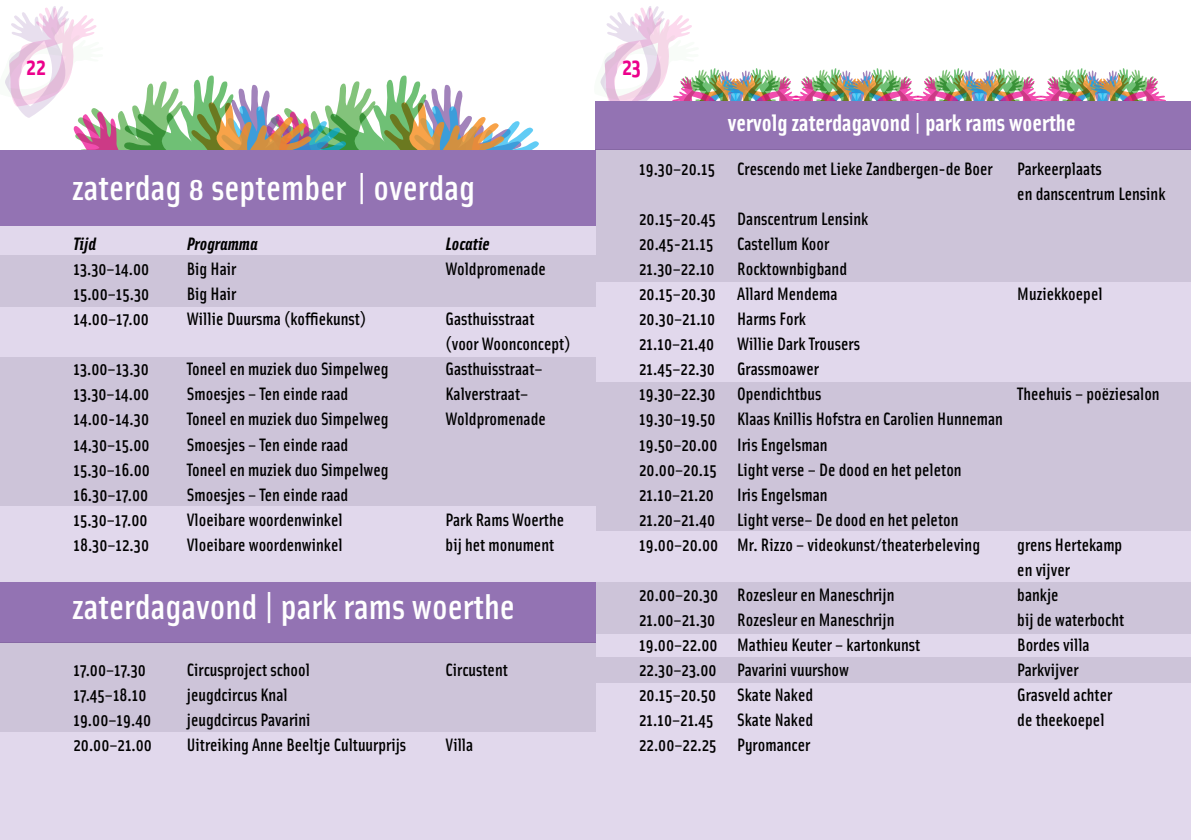
<style>
.page{position:relative;width:1191px;height:840px;background:#fff}
.page>*{position:absolute;margin:0;border:0;box-sizing:border-box;transform-origin:0 0}
.t1{font:500 36px "Solex";color:#fff}
.t2{font:700 24px "Solex";color:#fff}
.t3{font:700 24px "Solex";color:#ec008c}
.t4{font:500 18px/25px "Solex";color:#000}
.t5{font:italic 700 18px "Solex";color:#000}
.s1{font-size:28.8px}
</style>
<div class="page">
<svg style="left:600px;top:6px;width:566px;height:95px"></svg>
<div style="left:595px;top:116px;width:596px;height:723px;background:#e1d8ec"></div>
<div style="left:595px;top:101px;width:596px;height:49px;background:#9373b3"></div>
<div style="left:595px;top:149px;width:596px;height:132px;background:#cdc4d9"></div>
<div style="left:595px;top:382px;width:596px;height:148px;background:#cdc4d9"></div>
<div style="left:595px;top:581px;width:596px;height:52px;background:#cdc4d9"></div>
<div style="left:595px;top:657px;width:596px;height:25px;background:#cdc4d9"></div>
<svg style="left:5px;top:6px;width:534px;height:144px"></svg>
<div style="left:0;top:155px;width:595px;height:684px;background:#e1d8ec"></div>
<div style="left:0;top:150px;width:595px;height:75px;background:#9373b3"></div>
<div style="left:0;top:581px;width:595px;height:61px;background:#9373b3"></div>
<div style="left:0;top:256px;width:595px;height:51px;background:#cdc4d9"></div>
<div style="left:0;top:642px;width:595px;height:89px;background:#cdc4d9"></div>
<div style="left:0;top:357px;width:595px;height:148px;background:#cdc4d9"></div>
<h2 class="t3" style="left:26px;top:56px;width:21px">22</h2>
<h2 class="t3" style="left:622px;top:56px;width:20px">23</h2>
<h1 class="t1" style="left:72px;top:172px;width:405px">zaterdag <span class="s1">8</span> september | overdag</h1>
<p class="t5" style="left:73px;top:237px;width:24px">Tijd</p>
<p class="t5" style="left:187px;top:237px;width:72px">Programma</p>
<p class="t5" style="left:445px;top:237px;width:46px">Locatie</p>
<p class="t4" style="left:73px;top:257px;width:77px">13.30–14.00</p>
<p class="t4" style="left:187px;top:257px;width:51px">Big Hair</p>
<p class="t4" style="left:445px;top:257px;width:102px">Woldpromenade</p>
<p class="t4" style="left:73px;top:282px;width:77px">15.00–15.30</p>
<p class="t4" style="left:187px;top:282px;width:51px">Big Hair</p>
<p class="t4" style="left:73px;top:307px;width:77px">14.00–17.00</p>
<p class="t4" style="left:187px;top:307px;width:181px">Willie Duursma (koffiekunst)</p>
<p class="t4" style="left:445px;top:307px;width:126px">Gasthuisstraat (voor Woonconcept)</p>
<p class="t4" style="left:73px;top:357px;width:77px">13.00–13.30</p>
<p class="t4" style="left:187px;top:357px;width:203px">Toneel en muziek duo Simpelweg</p>
<p class="t4" style="left:445px;top:357px;width:99px">Gasthuisstraat–</p>
<p class="t4" style="left:73px;top:382px;width:77px">13.30–14.00</p>
<p class="t4" style="left:187px;top:382px;width:163px">Smoesjes – Ten einde raad</p>
<p class="t4" style="left:445px;top:382px;width:84px">Kalverstraat–</p>
<p class="t4" style="left:73px;top:407px;width:77px">14.00-14.30</p>
<p class="t4" style="left:187px;top:407px;width:203px">Toneel en muziek duo Simpelweg</p>
<p class="t4" style="left:445px;top:407px;width:102px">Woldpromenade</p>
<p class="t4" style="left:73px;top:432px;width:78px">14.30–15.00</p>
<p class="t4" style="left:187px;top:432px;width:163px">Smoesjes – Ten einde raad</p>
<p class="t4" style="left:73px;top:457px;width:78px">15.30–16.00</p>
<p class="t4" style="left:187px;top:457px;width:203px">Toneel en muziek duo Simpelweg</p>
<p class="t4" style="left:73px;top:482px;width:76px">16.30–17.00</p>
<p class="t4" style="left:187px;top:482px;width:163px">Smoesjes – Ten einde raad</p>
<p class="t4" style="left:73px;top:507px;width:76px">15.30–17.00</p>
<p class="t4" style="left:187px;top:507px;width:157px">Vloeibare woordenwinkel</p>
<p class="t4" style="left:445px;top:507px;width:120px">Park Rams Woerthe</p>
<p class="t4" style="left:73px;top:532px;width:77px">18.30–12.30</p>
<p class="t4" style="left:187px;top:532px;width:157px">Vloeibare woordenwinkel</p>
<p class="t4" style="left:445px;top:532px;width:110px">bij het monument</p>
<h1 class="t1" style="left:72px;top:590px;width:444px">zaterdagavond | park rams woerthe</h1>
<p class="t4" style="left:73px;top:657px;width:74px">17.00–17.30</p>
<p class="t4" style="left:187px;top:657px;width:125px">Circusproject school</p>
<p class="t4" style="left:445px;top:657px;width:64px">Circustent</p>
<p class="t4" style="left:73px;top:682px;width:75px">17.45–18.10</p>
<p class="t4" style="left:187px;top:682px;width:102px">jeugdcircus Knal</p>
<p class="t4" style="left:73px;top:707px;width:79px">19.00–19.40</p>
<p class="t4" style="left:187px;top:707px;width:125px">jeugdcircus Pavarini</p>
<p class="t4" style="left:73px;top:732px;width:80px">20.00–21.00</p>
<p class="t4" style="left:187px;top:732px;width:221px">Uitreiking Anne Beeltje Cultuurprijs</p>
<p class="t4" style="left:445px;top:732px;width:29px">Villa</p>
<h2 class="t2" style="left:728px;top:112px;width:349px">vervolg zaterdagavond | park rams woerthe</h2>
<p class="t4" style="left:639px;top:157px;width:355px">19.30–20.15 Crescendo met Lieke Zandbergen-de Boer</p>
<p class="t4" style="left:1017px;top:157px;width:150px">Parkeerplaats<br>en danscentrum Lensink</p>
<p class="t4" style="left:639px;top:207px;width:231px">20.15–20.45 Danscentrum Lensink<br>20.45‑21.15</p>
<p class="t4" style="left:737px;top:232px;width:94px">Castellum Koor</p>
<p class="t4" style="left:639px;top:257px;width:209px;text-indent:98px">Rocktownbigband<br>20.15–20.30 Allard Mendema</p>
<p class="t4" style="left:639px;top:257px;width:77px">21.30–22.10</p>
<p class="t4" style="left:639px;top:307px;width:168px">20.30–21.10 Harms Fork<br>21.10–21.40</p>
<p class="t4" style="left:639px;top:332px;width:222px;text-indent:98px">Willie Dark Trousers<br>21.45–22.30 Grassmoawer<br>19.30–22.30 Opendichtbus</p>
<p class="t4" style="left:639px;top:407px;width:365px">19.30–19.50 Klaas Knillis Hofstra en Carolien Hunneman 19.50–20.00 Iris Engelsman<br>20.00–20.15 Light verse – De dood en het peleton 21.10–21.20</p>
<p class="t4" style="left:639px;top:482px;width:342px;text-indent:98px">Iris Engelsman<br>21.20–21.40 Light verse– De dood en het peleton<br>19.00–20.00 Mr. Rizzo – videokunst/theaterbeleving</p>
<p class="t4" style="left:1017px;top:282px;width:87px">Muziekkoepel</p>
<p class="t4" style="left:1017px;top:382px;width:144px">Theehuis – poëziesalon</p>
<p class="t4" style="left:1017px;top:532px;width:107px">grens Hertekamp en vijver</p>
<p class="t4" style="left:639px;top:582px;width:257px">20.00–20.30 Rozesleur en Maneschrijn</p>
<p class="t4" style="left:1017px;top:582px;width:43px">bankje</p>
<p class="t4" style="left:639px;top:607px;width:257px">21.00–21.30 Rozesleur en Maneschrijn</p>
<p class="t4" style="left:1017px;top:607px;width:108px">bij de waterbocht</p>
<p class="t4" style="left:639px;top:632px;width:283px">19.00–22.00 Mathieu Keuter – kartonkunst</p>
<p class="t4" style="left:1017px;top:632px;width:74px">Bordes villa</p>
<p class="t4" style="left:639px;top:657px;width:211px">22.30–23.00 Pavarini vuurshow</p>
<p class="t4" style="left:1017px;top:657px;width:63px">Parkvijver</p>
<p class="t4" style="left:639px;top:682px;width:175px">20.15–20.50 Skate Naked</p>
<p class="t4" style="left:1017px;top:682px;width:96px">Grasveld achter</p>
<p class="t4" style="left:639px;top:707px;width:76px">21.10–21.45</p>
<p class="t4" style="left:737px;top:707px;width:77px">Skate Naked</p>
<p class="t4" style="left:1017px;top:707px;width:89px">de theekoepel</p>
<p class="t4" style="left:639px;top:732px;width:173px">22.00–22.25 Pyromancer</p>
</div>
